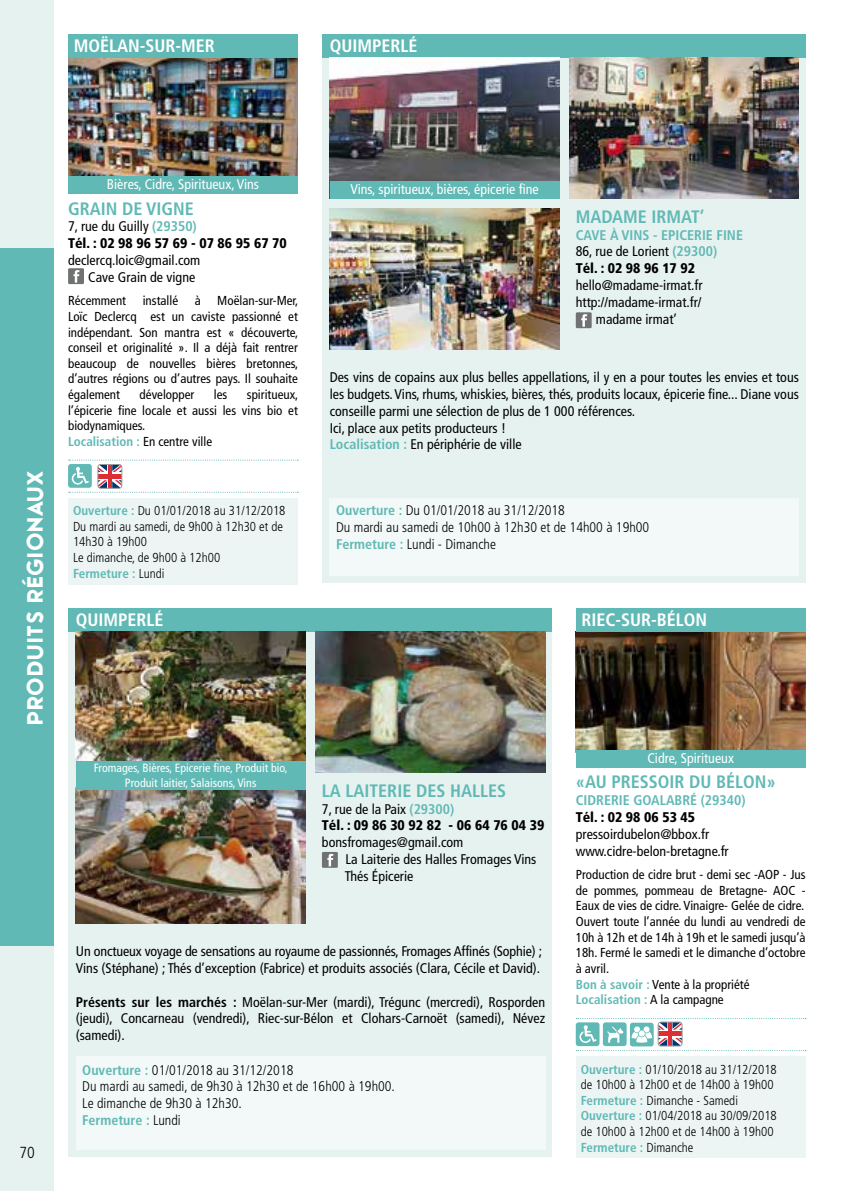
<style>
.page{position:relative;width:851px;height:1191px;background:#fff}
.page>*{position:absolute;margin:0;border:0;box-sizing:border-box;transform-origin:0 0}
.t1{font:900 22px "Zeronero";letter-spacing:.03em;color:#fff}
.t2{font:700 condensed 18px "Frutiger";color:#60b9b5}
.t3{font:700 condensed 18px "Frutiger";color:#fff}
.t4{font:300 condensed 16px "Frutiger";color:#000}
.t5{font:condensed 14px/16.8px "Frutiger";color:#000}
.t6{font:300 condensed 14px/16.8px "Frutiger";color:#000}
.t7{font:900 condensed 14px/16.8px "Frutiger";color:#000}
.t8{font:700 condensed 14px/16.8px "Frutiger";color:#60b9b5}
.t9{font:condensed 14px "Frutiger";color:#fff}
.t10{font:condensed 13px/15.6px "Frutiger";color:#000}
.t11{font:300 condensed 13px/15.6px "Frutiger";color:#000}
.t12{font:condensed 12px/14.4px "Frutiger";color:#fff;text-align:center}
.s1{font-weight:400}
.s2{font-weight:700;color:#60b9b5}
.s3{font-weight:400;color:#000}
.s4{font-weight:900;color:#000}
.s5{font-weight:700}
</style>
<div class="page">
<div style="left:0;top:0;width:54px;height:1191px;background:#e6f2f0"></div>
<div style="left:0;top:248px;width:54px;height:698px;background:#60b9b5"></div>
<svg style="left:68px;top:464px;width:24px;height:24px"></svg>
<img style="left:68px;top:58px;width:230px;height:118px">
<div style="left:68px;top:176px;width:230px;height:18px;background:#60b9b5"></div>
<div style="left:68px;top:34px;width:230px;height:24px;background:#60b9b5"></div>
<div style="left:68px;top:498px;width:230px;height:86px;background:#ecf5f4"></div>
<svg style="left:69px;top:459px;width:229px;height:34px"></svg>
<div style="left:68px;top:268px;width:16px;height:16px;background:#707172"></div>
<svg style="left:73px;top:270px;width:6px;height:13px"></svg>
<div style="left:322px;top:39px;width:483px;height:544px;background:#e6f2f0"></div>
<div style="left:329px;top:498px;width:469px;height:77px;background:#f3f9f8"></div>
<div style="left:322px;top:34px;width:483px;height:24px;background:#60b9b5"></div>
<img style="left:329px;top:58px;width:230px;height:123px">
<img style="left:329px;top:208px;width:230px;height:141px">
<img style="left:569px;top:58px;width:229px;height:140px">
<div style="left:575px;top:312px;width:16px;height:16px;background:#707172"></div>
<svg style="left:581px;top:314px;width:6px;height:13px"></svg>
<svg style="left:575px;top:1022px;width:24px;height:24px"></svg>
<img style="left:575px;top:631px;width:230px;height:118px">
<div style="left:575px;top:749px;width:230px;height:18px;background:#60b9b5"></div>
<div style="left:575px;top:608px;width:230px;height:23px;background:#60b9b5"></div>
<div style="left:575px;top:1056px;width:230px;height:101px;background:#ecf5f4"></div>
<div style="left:68px;top:613px;width:483px;height:544px;background:#e6f2f0"></div>
<div style="left:76px;top:1056px;width:469px;height:93px;background:#f3f9f8"></div>
<div style="left:68px;top:608px;width:483px;height:23px;background:#60b9b5"></div>
<img style="left:76px;top:631px;width:229px;height:130px">
<img style="left:76px;top:790px;width:229px;height:133px">
<img style="left:315px;top:631px;width:230px;height:141px">
<div style="left:322px;top:852px;width:16px;height:16px;background:#707172"></div>
<svg style="left:327px;top:854px;width:6px;height:12px"></svg>
<div style="left:329px;top:181px;width:230px;height:18px;background:#60b9b5"></div>
<div style="left:76px;top:761px;width:229px;height:29px;background:#60b9b5"></div>
<svg style="left:576px;top:1018px;width:230px;height:33px"></svg>
<p class="t3" style="left:74px;top:35px;width:143px">MOËLAN-SUR-MER</p>
<p class="t3" style="left:329px;top:35px;width:89px">QUIMPERLÉ</p>
<h1 class="t1" style="left:22px;top:724px;width:256px;rotate:-90deg">PRODUITS RÉGIONAUX</h1>
<p class="t4" style="left:20px;top:1143px;width:17px">70</p>
<p class="t9" style="left:107px;top:176px;width:154px">Bières, Cidre, Spiritueux, Vins</p>
<p class="t2" style="left:68px;top:198px;width:127px">GRAIN DE VIGNE</p>
<p class="t7" style="left:68px;top:218px;width:220px"><span class="s1">7, rue du Guilly</span> <span class="s2">(29350)<br></span>Tél. : 02 98 96 57 69 - 07 86 95 67 70</p>
<p class="t5" style="left:88px;top:252px;width:114px;text-indent:-20px">declercq.loic@gmail.com<br>Cave Grain de vigne</p>
<p class="t10" style="left:68px;top:293px;width:60px">Récemment</p>
<p class="t10" style="left:143px;top:293px;width:37px">installé</p>
<p class="t10" style="left:195px;top:293px;width:8px">à</p>
<p class="t10" style="left:68px;top:293px;width:232px;text-align:justify;text-indent:149px">Moëlan-sur-Mer, Loïc Declercq est un caviste passionné et indépendant. Son mantra est « découverte, conseil et originalité ». Il a déjà fait rentrer beaucoup de nouvelles bières bretonnes, d’autres régions ou d’autres pays. Il souhaite également</p>
<p class="t10" style="left:140px;top:387px;width:56px">développer</p>
<p class="t10" style="left:214px;top:387px;width:15px">les</p>
<p class="t10" style="left:68px;top:387px;width:232px;text-indent:179px">spiritueux, l’épicerie fine locale et aussi les vins bio et biodynamiques.<br><span class="s2">Localisation :</span> En centre ville</p>
<p class="t9" style="left:350px;top:181px;width:190px">Vins, spiritueux, bières, épicerie fine</p>
<p class="t2" style="left:575px;top:206px;width:130px">MADAME IRMAT’</p>
<p class="t8" style="left:575px;top:226px;width:169px">CAVE À VINS - EPICERIE FINE<br><span class="s3">86, rue de Lorient</span> (29300)<br><span class="s4">Tél. : 02 98 96 17 92</span></p>
<p class="t5" style="left:575px;top:277px;width:128px;text-align:center">hello@madame-irmat.fr http://madame-irmat.fr/ madame irmat’</p>
<p class="t5" style="left:329px;top:369px;width:470px">Des vins de copains aux plus belles appellations, il y en a pour toutes les envies et tous les budgets. Vins, rhums, whiskies, bières, thés, produits locaux, épicerie fine... Diane vous conseille parmi une sélection de plus de 1 000 références.<br>Ici, place aux petits producteurs !<br><span class="s2">Localisation :</span> En périphérie de ville</p>
<p class="t11" style="left:73px;top:503px;width:214px"><span class="s2">Ouverture :</span> Du 01/01/2018 au 31/12/2018<br>Du mardi au samedi, de 9h00 à 12h30 et de<br>14h30 à 19h00<br>Le dimanche, de 9h00 à 12h00<br><span class="s2">Fermeture :</span> Lundi</p>
<p class="t6" style="left:336px;top:502px;width:315px"><span class="s2">Ouverture :</span> Du 01/01/2018 au 31/12/2018<br>Du mardi au samedi de 10h00 à 12h30 et de 14h00 à 19h00<br><span class="s2">Fermeture :</span> Lundi - Dimanche</p>
<p class="t3" style="left:76px;top:609px;width:89px">QUIMPERLÉ</p>
<p class="t3" style="left:581px;top:609px;width:127px">RIEC-SUR-BÉLON</p>
<p class="t12" style="left:94px;top:761px;width:195px">Fromages, Bières, Epicerie fine, Produit bio,<br>Produit laitier, Salaisons, Vins</p>
<p class="t2" style="left:322px;top:780px;width:186px">LA LAITERIE DES HALLES</p>
<p class="t7" style="left:322px;top:800px;width:224px"><span class="s1">7, rue de la Paix</span> <span class="s2">(29300)<br></span>Tél. : 09 86 30 92 82 - 06 64 76 04 39</p>
<p class="t5" style="left:344px;top:834px;width:193px;text-indent:-23px">bonsfromages@gmail.com<br>La Laiterie des Halles Fromages Vins<br>Thés Épicerie</p>
<p class="t5" style="left:76px;top:943px;width:467px">Un onctueux voyage de sensations au royaume de passionnés, Fromages Affinés (Sophie) ;<br>Vins (Stéphane) ; Thés d’exception (Fabrice) et produits associés (Clara, Cécile et David).</p>
<p class="t5" style="left:76px;top:993px;width:470px;text-align:justify"><span class="s5">Présents sur les marchés :</span> Moëlan-sur-Mer (mardi), Trégunc (mercredi), Rosporden (jeudi), Concarneau (vendredi), Riec-sur-Bélon et Clohars-Carnoët (samedi), Névez (samedi).</p>
<p class="t6" style="left:82px;top:1061px;width:314px"><span class="s2">Ouverture :</span> 01/01/2018 au 31/12/2018<br>Du mardi au samedi, de 9h30 à 12h30 et de 16h00 à 19h00.<br>Le dimanche de 9h30 à 12h30.<br><span class="s2">Fermeture :</span> Lundi</p>
<p class="t9" style="left:647px;top:750px;width:88px">Cidre, Spiritueux</p>
<p class="t2" style="left:575px;top:771px;width:201px">«AU PRESSOIR DU BÉLON»</p>
<p class="t8" style="left:575px;top:792px;width:171px">CIDRERIE GOALABRÉ (29340)</p>
<p class="t7" style="left:575px;top:808px;width:121px">Tél. : 02 98 06 53 45</p>
<p class="t5" style="left:575px;top:825px;width:154px">pressoirdubelon@bbox.fr www.cidre-belon-bretagne.fr</p>
<p class="t10" style="left:575px;top:867px;width:231px">Production de cidre brut - demi sec -AOP - Jus de pommes, pommeau de Bretagne- AOC - Eaux de vies de cidre. Vinaigre- Gelée de cidre.<br>Ouvert toute l’année du lundi au vendredi de 10h à 12h et de 14h à 19h et le samedi jusqu’à 18h. Fermé le samedi et le dimanche d’octobre à avril.<br><span class="s2">Bon à savoir :</span> Vente à la propriété <span class="s2">Localisation :</span> A la campagne</p>
<p class="t11" style="left:580px;top:1061px;width:197px"><span class="s2">Ouverture :</span> 01/10/2018 au 31/12/2018 de 10h00 à 12h00 et de 14h00 à 19h00<br><span class="s2">Fermeture :</span> Dimanche - Samedi<br><span class="s2">Ouverture :</span> 01/04/2018 au 30/09/2018 de 10h00 à 12h00 et de 14h00 à 19h00<br><span class="s2">Fermeture :</span> Dimanche</p>
</div>
